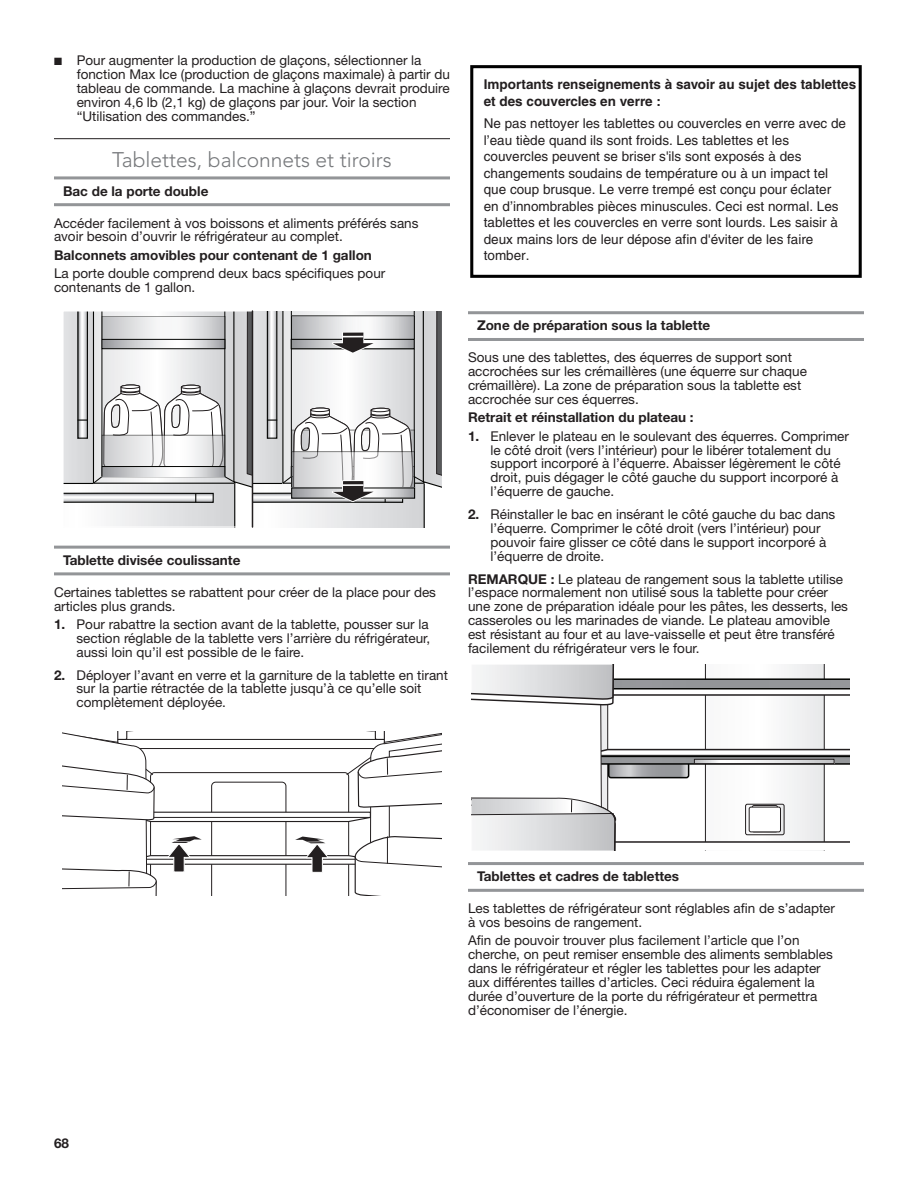
<style>
.page{position:relative;width:918px;height:1188px;background:#fff}
.page>*{position:absolute;margin:0;border:0;box-sizing:border-box;transform-origin:0 0}
.Heading_2{font:300 21px "Avenir LT Std";color:#76787b}
.Numbers_Body_copy{font:13.5px/13.8px "Helvetica Neue LT Std";color:#231f20}
.Body{font:13.5px/13.8px "Helvetica Neue LT Std";color:#231f20}
.t1{font:13.5px/16.5px "Helvetica";color:#231f20}
.Body_Bold{font:700 13.5px "Helvetica Neue LT Std";color:#231f20}
.t2{font:700 13.5px/16.5px "Helvetica";color:#231f20}
.s1{font-weight:700}
</style>
<div class="page">
<hr style="left:54px;top:138px;width:396px;height:1px;background:#231f20">
<hr style="left:54px;top:176px;width:396px;height:3px;background:#939598">
<hr style="left:54px;top:203px;width:396px;height:3px;background:#939598">
<hr style="left:54px;top:546px;width:396px;height:3px;background:#939598">
<hr style="left:54px;top:572px;width:396px;height:3px;background:#939598">
<svg style="left:63px;top:311px;width:379px;height:216px"></svg>
<svg style="left:63px;top:732px;width:378px;height:164px"></svg>
<hr style="left:468px;top:311px;width:396px;height:3px;background:#939598">
<hr style="left:468px;top:338px;width:396px;height:3px;background:#939598">
<hr style="left:468px;top:862px;width:396px;height:3px;background:#939598">
<hr style="left:468px;top:889px;width:396px;height:3px;background:#939598">
<div style="left:470px;top:65px;width:392px;height:213px;border:3px solid #000"></div>
<svg style="left:472px;top:665px;width:377px;height:186px"></svg>
<p class="Numbers_Body_copy" style="left:77px;top:53px;width:375px;text-indent:-23px">■ Pour augmenter la production de glaçons, sélectionner la fonction Max Ice (production de glaçons maximale) à partir du tableau de commande. La machine à glaçons devrait produire environ 4,6 lb (2,1 kg) de glaçons par jour. Voir la section “Utilisation des commandes.”</p>
<h2 class="Heading_2" style="left:112px;top:148px;width:281px">Tablettes, balconnets et tiroirs</h2>
<p class="Body_Bold" style="left:63px;top:182px;width:147px">Bac de la porte double</p>
<p class="Body" style="left:54px;top:216px;width:366px">Accéder facilement à vos boissons et aliments préférés sans avoir besoin d’ouvrir le réfrigérateur au complet.</p>
<p class="Body_Bold" style="left:54px;top:247px;width:319px">Balconnets amovibles pour contenant de 1 gallon</p>
<p class="Body" style="left:54px;top:266px;width:333px">La porte double comprend deux bacs spécifiques pour contenants de 1 gallon.</p>
<p class="Body_Bold" style="left:63px;top:552px;width:179px">Tablette divisée coulissante</p>
<p class="Body" style="left:54px;top:585px;width:384px">Certaines tablettes se rabattent pour créer de la place pour des articles plus grands.</p>
<p class="Numbers_Body_copy" style="left:76px;top:617px;width:355px;text-align:justify;text-indent:-22px"><span class="s1">1.</span> Pour rabattre la section avant de la tablette, pousser sur la section réglable de la tablette vers l’arrière du réfrigérateur, aussi loin qu’il est possible de le faire.</p>
<p class="Numbers_Body_copy" style="left:76px;top:668px;width:373px;text-indent:-22px"><span class="s1">2.</span> Déployer l’avant en verre et la garniture de la tablette en tirant sur la partie rétractée de la tablette jusqu’à ce qu’elle soit complètement déployée.</p>
<p class="t2" style="left:484px;top:76px;width:374px">Importants renseignements à savoir au sujet des tablettes et des couvercles en verre :</p>
<p class="t1" style="left:484px;top:115px;width:364px">Ne pas nettoyer les tablettes ou couvercles en verre avec de l’eau tiède quand ils sont froids. Les tablettes et les couvercles peuvent se briser s'ils sont exposés à des changements soudains de température ou à un impact tel que coup brusque. Le verre trempé est conçu pour éclater en d’innombrables pièces minuscules. Ceci est normal. Les tablettes et les couvercles en verre sont lourds. Les saisir à deux mains lors de leur dépose afin d'éviter de les faire tomber.</p>
<p class="Body_Bold" style="left:477px;top:317px;width:235px">Zone de préparation sous la tablette</p>
<p class="Body" style="left:468px;top:350px;width:341px">Sous une des tablettes, des équerres de support sont accrochées sur les crémaillères (une équerre sur chaque crémaillère). La zone de préparation sous la tablette est accrochée sur ces équerres.</p>
<p class="Body_Bold" style="left:468px;top:409px;width:227px">Retrait et réinstallation du plateau :</p>
<p class="Numbers_Body_copy" style="left:490px;top:429px;width:360px;text-indent:-22px"><span class="s1">1.</span> Enlever le plateau en le soulevant des équerres. Comprimer le côté droit (vers l’intérieur) pour le libérer totalement du support incorporé à l’équerre. Abaisser légèrement le côté droit, puis dégager le côté gauche du support incorporé à l’équerre de gauche.</p>
<p class="Numbers_Body_copy" style="left:490px;top:507px;width:346px;text-indent:-22px"><span class="s1">2.</span> Réinstaller le bac en insérant le côté gauche du bac dans l’équerre. Comprimer le côté droit (vers l’intérieur) pour pouvoir faire glisser ce côté dans le support incorporé à l’équerre de droite.</p>
<p class="Numbers_Body_copy" style="left:468px;top:572px;width:382px"><span class="s1">REMARQUE :</span> Le plateau de rangement sous la tablette utilise l’espace normalement non utilisé sous la tablette pour créer une zone de préparation idéale pour les pâtes, les desserts, les casseroles ou les marinades de viande. Le plateau amovible est résistant au four et au lave-vaisselle et peut être transféré facilement du réfrigérateur vers le four.</p>
<p class="Body_Bold" style="left:54px;top:1135px;width:17px">68</p>
<p class="Body_Bold" style="left:477px;top:868px;width:204px">Tablettes et cadres de tablettes</p>
<p class="Body" style="left:468px;top:901px;width:369px">Les tablettes de réfrigérateur sont réglables afin de s’adapter à vos besoins de rangement.</p>
<p class="Body" style="left:468px;top:934px;width:366px">Afin de pouvoir trouver plus facilement l’article que l’on cherche, on peut remiser ensemble des aliments semblables dans le réfrigérateur et régler les tablettes pour les adapter aux différentes tailles d’articles. Ceci réduira également la durée d’ouverture de la porte du réfrigérateur et permettra d’économiser de l’énergie.</p>
</div>
